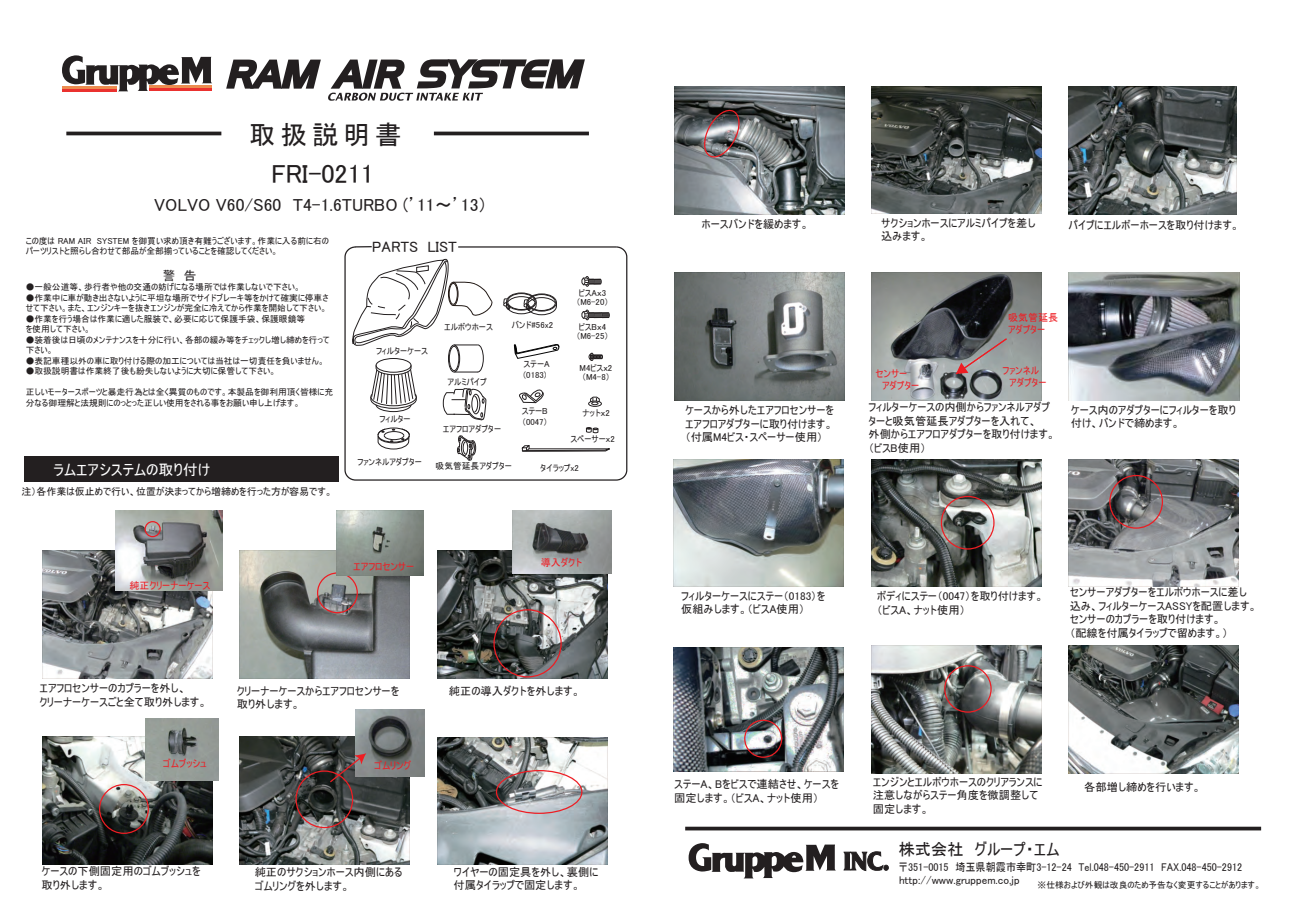
<style>
.page{position:relative;width:1290px;height:911px;background:#fff}
.page>*{position:absolute;margin:0;border:0;box-sizing:border-box;transform-origin:0 0}
.t1{font:26.25px "MS UI Gothic";color:#231f20}
.t2{font:17.5px "MS UI Gothic";color:#231f20}
.t3{font:16.25px "MS UI Gothic";color:#231f20}
.t4{font:15px "MS UI Gothic";color:#fff}
.t5{font:15px "MS UI Gothic";color:#231f20}
.t6{font:12.5px "MS UI Gothic";color:#231f20}
.t7{font:11.25px/13.5px "MS UI Gothic";color:#231f20}
.t8{font:11.25px/12.9px "MS UI Gothic";color:#231f20;scale:.9 1}
.t9{font:10px/12px "MS UI Gothic";color:#ee1d23}
.t10{font:10px "MS UI Gothic";color:#231f20}
.t11{font:8.75px/10.5px "MS UI Gothic";color:#231f20}
</style>
<div class="page">
<img style="left:871px;top:273px;width:170px;height:127px">
<img style="left:437px;top:550px;width:170px;height:128px">
<div style="left:25px;top:456px;width:314px;height:25px;background:#231f20"></div>
<hr style="left:66px;top:132px;width:155px;height:3px;background:#231f20">
<hr style="left:434px;top:132px;width:155px;height:3px;background:#231f20">
<hr style="left:62px;top:89px;width:55px;height:3px;background:#ea312f">
<svg style="left:62px;top:55px;width:150px;height:36px"></svg>
<svg style="left:843px;top:851px;width:46px;height:20px"></svg>
<svg style="left:688px;top:843px;width:148px;height:35px"></svg>
<svg style="left:685px;top:826px;width:576px;height:4px;background:#494647"></svg>
<svg style="left:226px;top:60px;width:95px;height:29px"></svg>
<svg style="left:328px;top:59px;width:257px;height:42px"></svg>
<img style="left:42px;top:550px;width:170px;height:128px">
<img style="left:240px;top:550px;width:170px;height:128px">
<div style="left:317px;top:572px;width:41px;height:41px;border:1px solid #ee1d23;border-radius:50%"></div>
<img style="left:337px;top:510px;width:86px;height:65px">
<img style="left:512px;top:510px;width:100px;height:63px">
<img style="left:42px;top:737px;width:170px;height:127px">
<div style="left:99px;top:784px;width:50px;height:50px;border:1px solid #ee1d23;border-radius:50%"></div>
<img style="left:240px;top:737px;width:170px;height:127px">
<img style="left:871px;top:86px;width:170px;height:128px">
<img style="left:1069px;top:87px;width:167px;height:127px">
<img style="left:871px;top:459px;width:170px;height:127px">
<div style="left:941px;top:496px;width:53px;height:53px;border:1px solid #ee1d23;border-radius:50%"></div>
<img style="left:437px;top:737px;width:170px;height:127px">
<div style="left:496px;top:770px;width:86px;height:44px;border:1px solid #ee1d23;border-radius:50%"></div>
<img style="left:1069px;top:459px;width:170px;height:127px">
<img style="left:674px;top:87px;width:170px;height:127px">
<svg style="left:701px;top:108px;width:41px;height:52px;background:#776d70"></svg>
<img style="left:674px;top:459px;width:170px;height:127px">
<img style="left:674px;top:647px;width:170px;height:125px">
<div style="left:744px;top:719px;width:38px;height:39px;border:1px solid #ee1d23;border-radius:50%"></div>
<img style="left:871px;top:646px;width:170px;height:127px">
<div style="left:585px;top:276px;width:4px;height:10px;border:1px solid #231f20;border-radius:50%"></div>
<svg style="left:581px;top:277px;width:20px;height:8px"></svg>
<div style="left:585px;top:310px;width:4px;height:10px;border:1px solid #231f20;border-radius:50%"></div>
<svg style="left:581px;top:311px;width:28px;height:8px"></svg>
<div style="left:588px;top:401px;width:13px;height:5px;border:1px solid #231f20;border-radius:50%"></div>
<svg style="left:590px;top:397px;width:10px;height:9px"></svg>
<div style="left:506px;top:293px;width:30px;height:17px;border:1px solid #231f20;border-radius:50%"></div>
<div style="left:507px;top:293px;width:28px;height:17px;border:1px solid #231f20;border-radius:50%"></div>
<div style="left:527px;top:294px;width:30px;height:17px;border:1px solid #231f20;border-radius:50%"></div>
<div style="left:528px;top:294px;width:28px;height:17px;border:1px solid #231f20;border-radius:50%"></div>
<svg style="left:503px;top:296px;width:54px;height:19px"></svg>
<svg style="left:521px;top:445px;width:89px;height:6px"></svg>
<svg style="left:377px;top:427px;width:33px;height:22px"></svg>
<svg style="left:514px;top:344px;width:46px;height:15px"></svg>
<div style="left:344px;top:246px;width:283px;height:234px;border:1px solid #231f20;border-radius:10px"></div>
<svg style="left:355px;top:246px;width:17px;height:1px"></svg>
<hr style="left:458px;top:246px;width:158px;height:2px;background:#231f20">
<svg style="left:352px;top:258px;width:141px;height:162px"></svg>
<svg style="left:519px;top:389px;width:25px;height:14px"></svg>
<div style="left:493px;top:609px;width:69px;height:68px;border:1px solid #ee1d23;border-radius:50%"></div>
<div style="left:1109px;top:475px;width:54px;height:53px;border:1px solid #ee1d23;border-radius:50%"></div>
<div style="left:944px;top:665px;width:48px;height:47px;border:1px solid #ee1d23;border-radius:50%"></div>
<img style="left:115px;top:510px;width:108px;height:81px">
<div style="left:145px;top:521px;width:16px;height:16px;border:1px solid #ee1d23;border-radius:50%"></div>
<img style="left:355px;top:709px;width:69px;height:67px">
<div style="left:295px;top:770px;width:58px;height:58px;border:1px solid #ee1d23;border-radius:50%"></div>
<svg style="left:329px;top:753px;width:37px;height:30px"></svg>
<img style="left:146px;top:718px;width:72px;height:62px">
<svg style="left:956px;top:337px;width:52px;height:37px;background:#857c7e"></svg>
<img style="left:1068px;top:273px;width:171px;height:127px">
<svg style="left:457px;top:435px;width:19px;height:26px"></svg>
<img style="left:674px;top:273px;width:170px;height:127px">
<svg style="left:586px;top:427px;width:12px;height:6px"></svg>
<img style="left:1068px;top:645px;width:170px;height:128px">
<svg style="left:588px;top:353px;width:15px;height:8px"></svg>
<h1 class="t1" style="left:249px;top:122px;width:154px">取扱説明書</h1>
<h1 class="t1" style="left:271px;top:160px;width:104px">FRI-0211</h1>
<h2 class="t2" style="left:154px;top:196px;width:334px">VOLVO V60/S60　T4-1.6TURBO (’11～’13）</h2>
<p class="t11" style="left:26px;top:235px;width:305px">この度は RAM AIR　SYSTEM を御買い求め頂き有難うございます。作業に入る前に右のパーツリストと照らし合わせて部品が全部揃っていることを確認してください。</p>
<h3 class="t6" style="left:163px;top:269px;width:35px">警　告</h3>
<p class="t11" style="left:26px;top:282px;width:277px">●一般公道等、歩行者や他の交通の妨げになる場所では作業しないで下さい。</p>
<p class="t11" style="left:26px;top:292px;width:304px">●作業中に車が動き出さないように平坦な場所でサイドブレーキ等をかけて確実に停車させて下さい。また、エンジンキーを抜きエンジンが完全に冷えてから作業を開始して下さい。</p>
<p class="t11" style="left:26px;top:313px;width:281px">●作業を行う場合は作業に適した服装で、必要に応じて保護手袋、保護眼鏡等を使用して下さい。</p>
<p class="t11" style="left:26px;top:334px;width:306px">●装着後は日頃のメンテナンスを十分に行い、各部の緩み等をチェックし増し締めを行って下さい。</p>
<p class="t11" style="left:26px;top:355px;width:300px">●表記車種以外の車に取り付ける際の加工については当社は一切責任を負いません。</p>
<p class="t11" style="left:26px;top:366px;width:252px">●取扱説明書は作業終了後も紛失しないように大切に保管して下さい。</p>
<p class="t11" style="left:26px;top:387px;width:309px">正しいモータースポーツと暴走行為とは全く異質のものです。本製品を御利用頂く皆様に充分なる御理解と法規則にのっとった正しい使用をされる事をお願い申し上げます。</p>
<h3 class="t4" style="left:53px;top:462px;width:158px">ラムエアシステムの取り付け</h3>
<p class="t10" style="left:21px;top:487px;width:313px">注）各作業は仮止めで行い、位置が決まってから増締めを行った方が容易です。</p>
<h3 class="t5" style="left:372px;top:239px;width:86px">PARTS LIST</h3>
<p class="t11" style="left:376px;top:345px;width:53px">フィルターケース</p>
<p class="t11" style="left:444px;top:321px;width:50px">エルボウホース</p>
<p class="t11" style="left:511px;top:319px;width:43px">バンド#56x2</p>
<p class="t11" style="left:576px;top:288px;width:34px;line-height:8.9px;text-align:center">ビスAｘ3（M6-20）</p>
<p class="t11" style="left:576px;top:322px;width:34px;line-height:8.9px;text-align:center">ビスBｘ4（M6-25）</p>
<p class="t11" style="left:524px;top:359px;width:28px">ステーA (0183)</p>
<p class="t11" style="left:579px;top:364px;width:34px;line-height:8.9px">M4ビスｘ2（M4-8）</p>
<p class="t11" style="left:583px;top:407px;width:29px">ナットｘ2</p>
<p class="t11" style="left:448px;top:376px;width:41px">アルミパイプ</p>
<p class="t11" style="left:379px;top:413px;width:33px">フィルター</p>
<p class="t11" style="left:522px;top:406px;width:28px">ステーB（0047）</p>
<p class="t11" style="left:443px;top:424px;width:60px">エアフロアダプター</p>
<p class="t11" style="left:436px;top:460px;width:78px">吸気管延長アダプター</p>
<p class="t11" style="left:570px;top:434px;width:46px">スペーサーｘ2</p>
<p class="t11" style="left:357px;top:457px;width:66px;rotate:-1deg">ファンネルアダプター</p>
<p class="t11" style="left:540px;top:462px;width:40px">タイラップx2</p>
<p class="t9" style="left:129px;top:579px;width:82px">純正クリーナーケース</p>
<p class="t9" style="left:353px;top:560px;width:63px">エアフロセンサー</p>
<p class="t9" style="left:541px;top:557px;width:43px">導入ダクト</p>
<p class="t7" style="left:40px;top:681px;width:148px">エアフロセンサーのカプラーを外し、</p>
<p class="t7" style="left:449px;top:684px;width:133px">純正の導入ダクトを外します。</p>
<p class="t7" style="left:40px;top:695px;width:169px">クリーナーケースごと全て取り外します。</p>
<p class="t7" style="left:237px;top:684px;width:164px">クリーナーケースからエアフロセンサーを取り外します。</p>
<p class="t9" style="left:163px;top:757px;width:45px">ゴムブッシュ</p>
<p class="t9" style="left:374px;top:760px;width:38px">ゴムリング</p>
<p class="t7" style="left:42px;top:864px;width:161px">ケースの下側固定用のゴムブッシュを取り外します。</p>
<p class="t7" style="left:255px;top:865px;width:149px">純正のサクションホース内側にあるゴムリングを外します。</p>
<p class="t7" style="left:454px;top:865px;width:146px">ワイヤーの固定具を外し、裏側に付属タイラップで固定します。</p>
<p class="t7" style="left:701px;top:217px;width:109px">ホースバンドを緩めます。</p>
<p class="t7" style="left:881px;top:216px;width:156px">サクションホースにアルミパイプを差し込みます。</p>
<p class="t7" style="left:1068px;top:218px;width:172px">パイプにエルボーホースを取り付けます。</p>
<p class="t9" style="left:875px;top:367px;width:46px">センサー<br>　アダプター</p>
<p class="t9" style="left:1008px;top:312px;width:51px">吸気管延長アダプター</p>
<p class="t9" style="left:1002px;top:364px;width:46px">ファンネル　アダプター</p>
<p class="t7" style="left:685px;top:403px;width:150px;text-align:justify">ケースから外したエアフロセンサーをエアフロアダプターに取り付けます。（付属M4ビス・スペーサー使用）</p>
<p class="t7" style="left:868px;top:400px;width:188px">フィルターケースの内側からファンネルアダプターと吸気管延長アダプターを入れて、<br>外側からエアフロアダプターを取り付けます。（ビスB使用）</p>
<p class="t7" style="left:1071px;top:403px;width:166px">ケース内のアダプターにフィルターを取り付け、バンドで締めます。</p>
<p class="t7" style="left:681px;top:589px;width:146px">フィルターケースにステー（0183）を仮組みします。（ビスA使用）</p>
<p class="t7" style="left:877px;top:589px;width:168px">ボディにステー（0047）を取り付けます。（ビスA、ナット使用）</p>
<p class="t7" style="left:1070px;top:585px;width:189px">センサーアダプターをエルボウホースに差し込み、フィルターケースASSYを配置します。センサーのカプラーを取り付けます。<br>（配線を付属タイラップで留めます。）</p>
<p class="t7" style="left:674px;top:777px;width:166px">ステーA、Bをビスで連結させ、ケースを固定します。（ビスA、ナット使用）</p>
<p class="t7" style="left:873px;top:775px;width:171px">エンジンとエルボウホースのクリアランスに注意しながらステー角度を微調整して固定します。</p>
<p class="t7" style="left:1084px;top:780px;width:118px">各部増し締めを行います。</p>
<h3 class="t3" style="left:899px;top:841px;width:162px">株式会社　グループ・エム</h3>
<p class="t8" style="left:898px;top:860px;width:384px">〒351-0015　埼玉県朝霞市幸町3-12-24　Tel.048-450-2911　FAX.048-450-2912 http://www.gruppem.co.jp</p>
<p class="t11" style="left:1037px;top:880px;width:225px">※仕様および外観は改良のため予告なく変更することがあります。</p>
</div>
